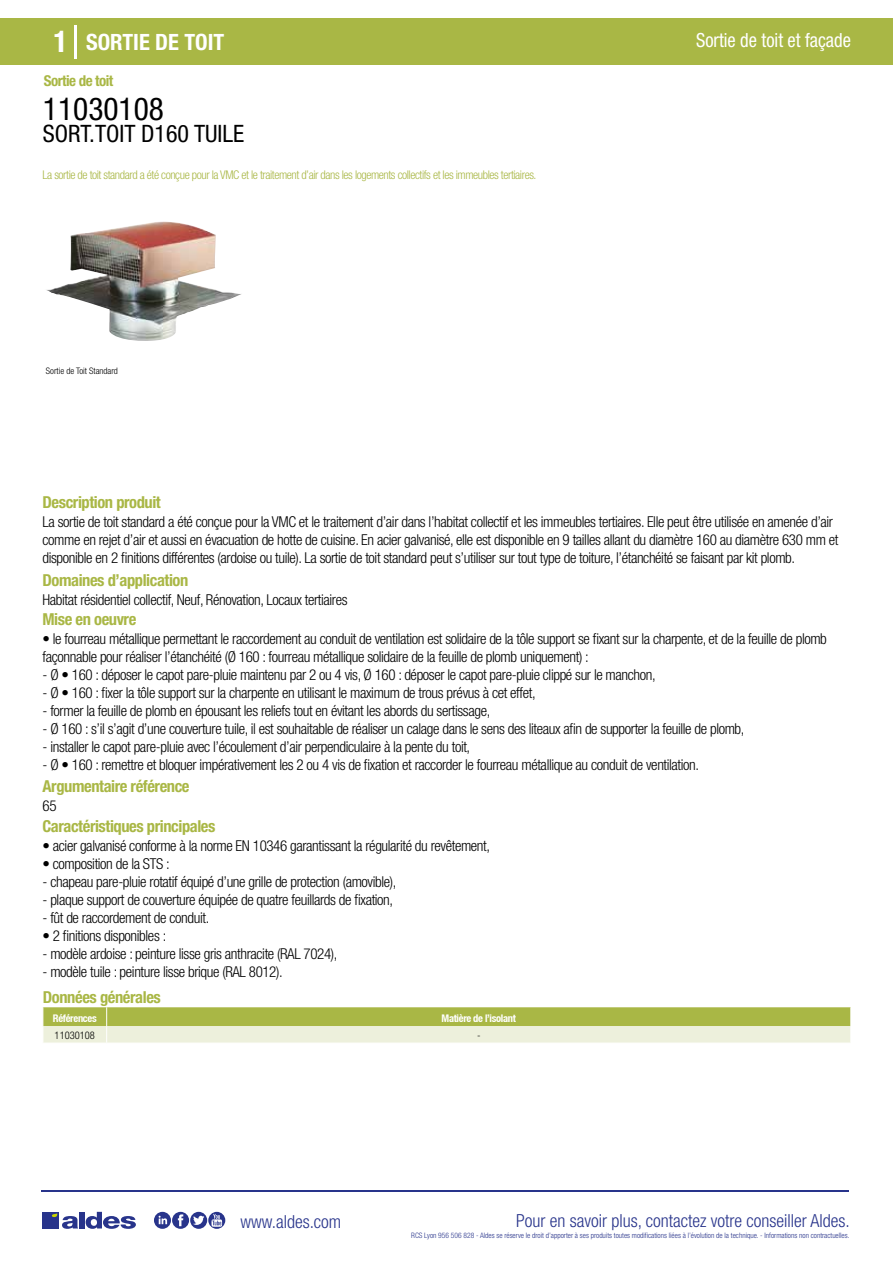
<style>
.page{position:relative;width:893px;height:1263px;background:#fff}
.page>*{position:absolute;margin:0;border:0;box-sizing:border-box;transform-origin:0 0}
.t1{font:condensed 31.5px "Helvetica Neue LT Std";color:#000}
.t2{font:condensed 24px "Helvetica Neue LT Std";color:#000}
.t3{font:700 condensed 22.5px "Helvetica Neue LT Std";color:#fff}
.t4{font:condensed 19.5px "Helvetica Neue LT Std";color:#fff;scale:.95 1}
.t5{font:300 condensed 18px "Helvetica Neue";color:#28348b}
.t6{font:700 condensed 16.5px "Helvetica Neue LT Std";letter-spacing:-.025em;color:#a9b745}
.t7{font:300 condensed 15px/18px "Helvetica Neue LT Std";letter-spacing:-.025em;color:#000}
.t8{font:700 condensed 15px "Helvetica Neue LT Std";letter-spacing:-.035em;color:#a9b745}
.t9{font:300 condensed 12px "Helvetica Neue LT Std";letter-spacing:-.035em;color:#a9b745}
.t10{font:700 condensed 10.5px "Helvetica Neue";letter-spacing:-.03em;color:#fff}
.t11{font:300 condensed 10.5px "Helvetica Neue";color:#000}
.t12{font:300 condensed 9px "Helvetica Neue";color:#000}
.t13{font:300 condensed 7.5px "Helvetica Neue";color:#28348b}
.s1{font-size:30px}
</style>
<div class="page">
<div style="left:0;top:18px;width:893px;height:46px;background:#a9b745"></div>
<hr style="left:74px;top:25px;width:2px;height:33px;background:#fff">
<img style="left:46px;top:221px;width:195px;height:120px">
<svg style="left:43px;top:1007px;width:808px;height:36px;background:#cad28e"></svg>
<hr style="left:41px;top:1190px;width:808px;height:1px;background:#28348b">
<svg style="left:154px;top:1212px;width:71px;height:17px"></svg>
<div style="left:42px;top:1212px;width:17px;height:16px;background:#28348b"></div>
<div style="left:79px;top:1212px;width:5px;height:16px;background:#28348b"></div>
<svg style="left:86px;top:1212px;width:50px;height:17px"></svg>
<svg style="left:52px;top:1213px;width:26px;height:16px"></svg>
<h3 class="t3" style="left:54px;top:28px;width:172px"><span class="s1">1</span> SORTIE DE TOIT</h3>
<h3 class="t4" style="left:696px;top:29px;width:165px">Sortie de toit et façade</h3>
<p class="t8" style="left:44px;top:71px;width:71px">Sortie de toit</p>
<h1 class="t1" style="left:43px;top:91px;width:122px">11030108</h1>
<h2 class="t2" style="left:43px;top:120px;width:203px">SORT.TOIT D160 TUILE</h2>
<p class="t9" style="left:43px;top:167px;width:495px">La sortie de toit standard a été conçue pour la VMC et le traitement d’air dans les logements collectifs et les immeubles tertiaires.</p>
<p class="t12" style="left:46px;top:365px;width:73px">Sortie de Toit Standard</p>
<p class="t6" style="left:43px;top:492px;width:120px">Description produit</p>
<p class="t7" style="left:43px;top:513px;width:797px">La sortie de toit standard a été conçue pour la VMC et le traitement d’air dans l’habitat collectif et les immeubles tertiaires. Elle peut être utilisée en amenée d’air comme en rejet d’air et aussi en évacuation de hotte de cuisine. En acier galvanisé, elle est disponible en 9 tailles allant du diamètre 160 au diamètre 630 mm et disponible en 2 finitions différentes (ardoise ou tuile). La sortie de toit standard peut s’utiliser sur tout type de toiture, l’étanchéité se faisant par kit plomb.</p>
<p class="t7" style="left:43px;top:590px;width:307px">Habitat résidentiel collectif, Neuf, Rénovation, Locaux tertiaires</p>
<p class="t7" style="left:43px;top:630px;width:786px">• le fourreau métallique permettant le raccordement au conduit de ventilation est solidaire de la tôle support se fixant sur la charpente, et de la feuille de plomb façonnable pour réaliser l’étanchéité (Ø 160 : fourreau métallique solidaire de la feuille de plomb uniquement) :</p>
<p class="t7" style="left:43px;top:666px;width:615px">- Ø • 160 : déposer le capot pare-pluie maintenu par 2 ou 4 vis, Ø 160 : déposer le capot pare-pluie clippé sur le manchon,</p>
<p class="t7" style="left:43px;top:684px;width:495px">- Ø • 160 : fixer la tôle support sur la charpente en utilisant le maximum de trous prévus à cet effet,</p>
<p class="t7" style="left:43px;top:702px;width:449px">- former la feuille de plomb en épousant les reliefs tout en évitant les abords du sertissage,</p>
<p class="t7" style="left:43px;top:720px;width:703px">- Ø 160 : s’il s’agit d’une couverture tuile, il est souhaitable de réaliser un calage dans le sens des liteaux afin de supporter la feuille de plomb,</p>
<p class="t7" style="left:43px;top:738px;width:429px">- installer le capot pare-pluie avec l’écoulement d’air perpendiculaire à la pente du toit,</p>
<p class="t7" style="left:43px;top:756px;width:658px">- Ø • 160 : remettre et bloquer impérativement les 2 ou 4 vis de fixation et raccorder le fourreau métallique au conduit de ventilation.</p>
<p class="t6" style="left:43px;top:570px;width:147px">Domaines d’application</p>
<p class="t6" style="left:43px;top:609px;width:95px">Mise en oeuvre</p>
<p class="t6" style="left:43px;top:776px;width:149px">Argumentaire référence</p>
<p class="t7" style="left:43px;top:797px;width:16px">65</p>
<p class="t6" style="left:43px;top:816px;width:174px">Caractéristiques principales</p>
<p class="t7" style="left:43px;top:836px;width:449px">• acier galvanisé conforme à la norme EN 10346 garantissant la régularité du revêtement,</p>
<p class="t7" style="left:43px;top:854px;width:129px">• composition de la STS :</p>
<p class="t7" style="left:43px;top:872px;width:355px">- chapeau pare-pluie rotatif équipé d’une grille de protection (amovible),</p>
<p class="t7" style="left:43px;top:890px;width:352px">- plaque support de couverture équipée de quatre feuillards de fixation,</p>
<p class="t7" style="left:43px;top:908px;width:168px">- fût de raccordement de conduit.</p>
<p class="t7" style="left:43px;top:926px;width:125px">• 2 finitions disponibles :</p>
<p class="t7" style="left:43px;top:944px;width:296px">- modèle ardoise : peinture lisse gris anthracite (RAL 7024),</p>
<p class="t7" style="left:43px;top:962px;width:242px">- modèle tuile : peinture lisse brique (RAL 8012).</p>
<p class="t6" style="left:43px;top:987px;width:119px">Données générales</p>
<p class="t10" style="left:53px;top:1012px;width:45px">Références</p>
<p class="t10" style="left:442px;top:1012px;width:76px">Matière de l’isolant</p>
<p class="t11" style="left:55px;top:1029px;width:42px">11030108</p>
<p class="t11" style="left:477px;top:1029px;width:5px">-</p>
<p class="t5" style="left:240px;top:1211px;width:102px">www.aldes.com</p>
<p class="t5" style="left:516px;top:1211px;width:335px">Pour en savoir plus, contactez votre conseiller Aldes.</p>
<p class="t13" style="left:411px;top:1230px;width:440px">RCS Lyon 956 506 828 - Aldes se réserve le droit d’apporter à ses produits toutes modifications liées à l’évolution de la technique. - Informations non contractuelles.</p>
</div>
